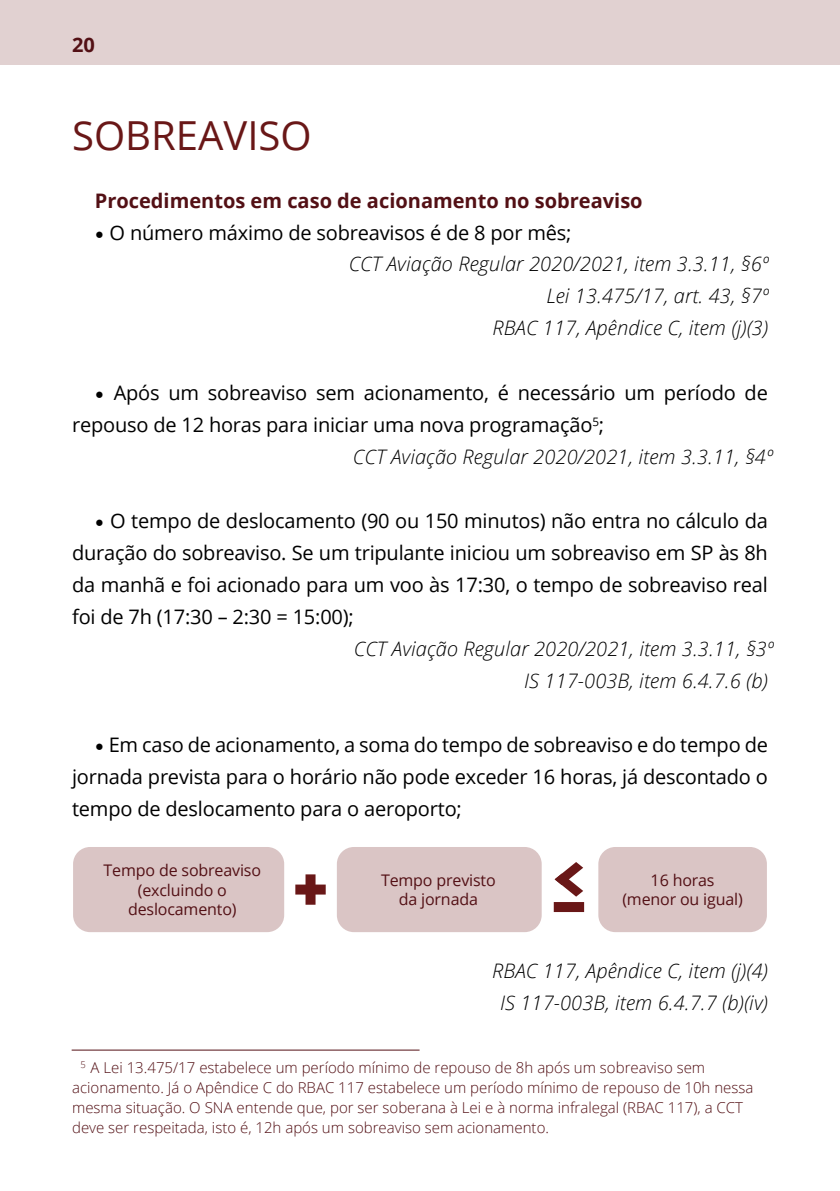
<style>
.page{position:relative;width:840px;height:1191px;background:#fff}
.page>*{position:absolute;margin:0;border:0;box-sizing:border-box;transform-origin:0 0}
.t1{font:40px "Open Sans";color:#691717}
.t2{font:20px/32px "Open Sans";letter-spacing:-.01em;color:#000;text-align:justify}
.t3{font:italic 300 20px/32px "Open Sans";letter-spacing:.005em;color:#000;text-align:right}
.t4{font:700 20px "Open Sans";color:#531015}
.t5{font:16px/19.2px "Open Sans";letter-spacing:-.01em;color:#531015;text-align:center}
.t6{font:300 15px/20px "Open Sans";color:#531015}
.s1{font-family:"Minion Pro";font-size:24px}
</style>
<div class="page">
<div style="left:0;top:0;width:839px;height:65px;background:#e1d1d1"></div>
<div style="left:73px;top:847px;width:211px;height:85px;background:#dac5c5;border-radius:17px"></div>
<div style="left:336px;top:847px;width:205px;height:85px;background:#dac5c5;border-radius:17px"></div>
<div style="left:598px;top:847px;width:168px;height:85px;background:#dac5c5;border-radius:17px"></div>
<hr style="left:72px;top:1049px;width:347px;height:1px;background:#531015">
<div style="left:553px;top:902px;width:30px;height:10px;background:#691717"></div>
<svg style="left:553px;top:862px;width:32px;height:43px"></svg>
<div style="left:295px;top:884px;width:30px;height:10px;background:#691717"></div>
<div style="left:305px;top:874px;width:10px;height:30px;background:#691717"></div>
<p class="t4" style="left:72px;top:31px;width:24px">20</p>
<h1 class="t1" style="left:72px;top:108px;width:241px">SOBREAVISO</h1>
<p class="t4" style="left:95px;top:187px;width:549px">Procedimentos em caso de acionamento no sobreaviso</p>
<p class="t2" style="left:95px;top:216px;width:478px"><span class="s1">•</span> O número máximo de sobreavisos é de 8 por mês;</p>
<p class="t3" style="left:348px;top:247px;width:421px">CCT Aviação Regular 2020/2021, item 3.3.11, §6º</p>
<p class="t3" style="left:546px;top:279px;width:223px">Lei 13.475/17, art. 43, §7º</p>
<p class="t3" style="left:492px;top:311px;width:277px">RBAC 117, Apêndice C, item (j)(3)</p>
<p class="t2" style="left:95px;top:376px;width:674px"><span class="s1">•</span> Após um sobreaviso sem acionamento, é necessário um período de</p>
<p class="t2" style="left:72px;top:408px;width:533px">repouso de 12 horas para iniciar uma nova programação<sup>5</sup>;</p>
<p class="t3" style="left:353px;top:440px;width:421px">CCT Aviação Regular 2020/2021, item 3.3.11, §4º</p>
<p class="t2" style="left:72px;top:504px;width:697px;text-indent:23px"><span class="s1">•</span> O tempo de deslocamento (90 ou 150 minutos) não entra no cálculo da duração do sobreaviso. Se um tripulante iniciou um sobreaviso em SP às 8h da manhã e foi acionado para um voo às 17:30, o tempo de sobreaviso real foi de 7h (17:30 – 2:30 = 15:00);</p>
<p class="t3" style="left:353px;top:632px;width:421px">CCT Aviação Regular 2020/2021, item 3.3.11, §3º<br>IS 117-003B, item 6.4.7.6 (b)</p>
<p class="t2" style="left:72px;top:728px;width:697px;text-indent:23px"><span class="s1">•</span> Em caso de acionamento, a soma do tempo de sobreaviso e do tempo de jornada prevista para o horário não pode exceder 16 horas, já descontado o tempo de deslocamento para o aeroporto;</p>
<p class="t5" style="left:103px;top:860px;width:159px">Tempo de sobreaviso (excluindo o deslocamento)</p>
<p class="t5" style="left:381px;top:870px;width:116px">Tempo previsto da jornada</p>
<p class="t5" style="left:622px;top:870px;width:122px">16 horas (menor ou igual)</p>
<p class="t3" style="left:492px;top:954px;width:277px;text-align:center">RBAC 117, Apêndice C, item (j)(4)<br>IS 117-003B, item 6.4.7.7 (b)(iv)</p>
<p class="t6" style="left:72px;top:1057px;width:682px;text-indent:8px"><sup>5</sup> A Lei 13.475/17 estabelece um período mínimo de repouso de 8h após um sobreaviso sem acionamento. Já o Apêndice C do RBAC 117 estabelece um período mínimo de repouso de 10h nessa mesma situação. O SNA entende que, por ser soberana à Lei e à norma infralegal (RBAC 117), a CCT deve ser respeitada, isto é, 12h após um sobreaviso sem acionamento.</p>
</div>
